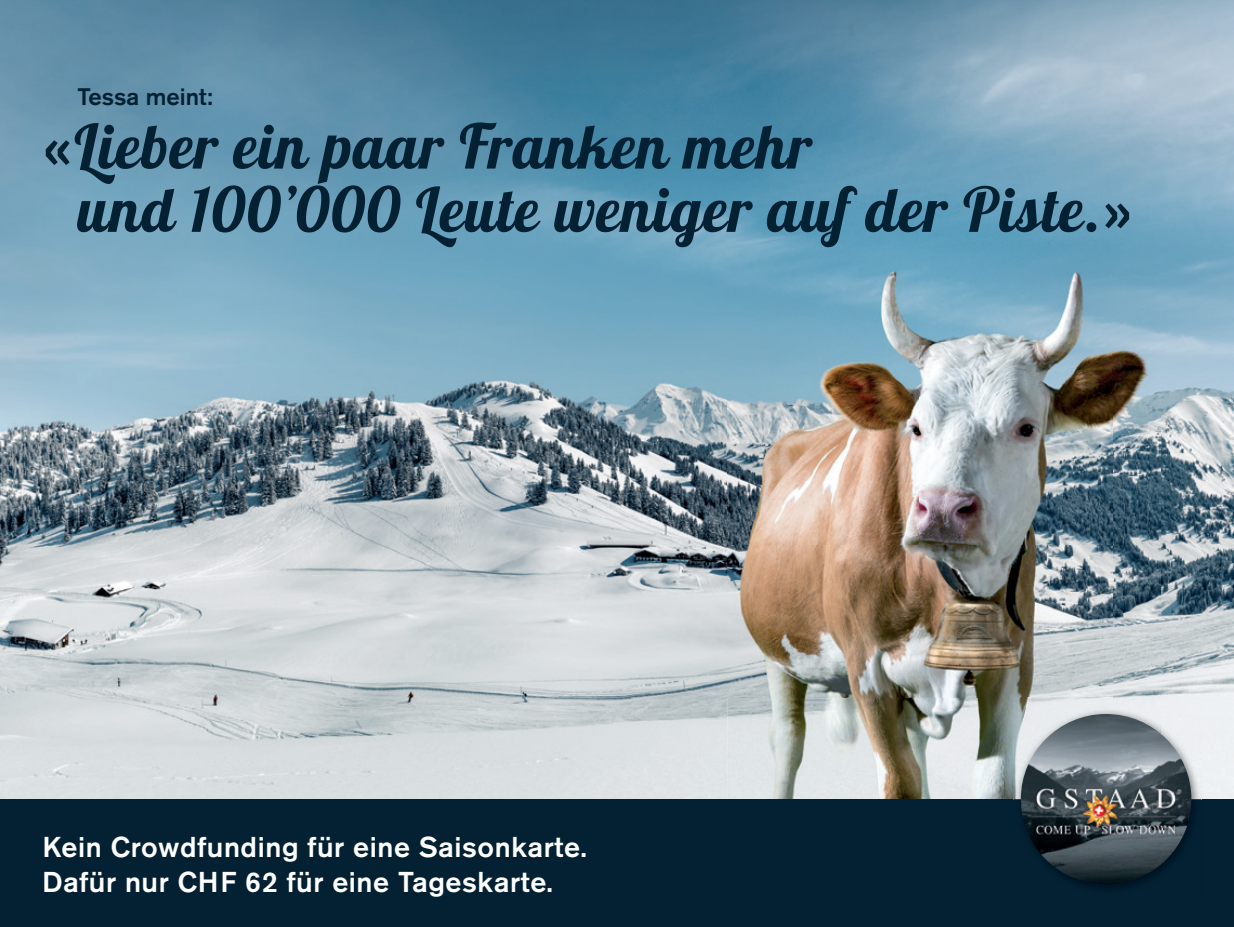
<style>
.page{position:relative;width:1234px;height:927px;background:#fff}
.page>*{position:absolute;margin:0;border:0;box-sizing:border-box;transform-origin:0 0}
.t1{font:61.5px/63.3px "Lobster";letter-spacing:.02em;color:#032132}
.t2{font:500 28.5px/34.2px "Akzidenz Grotesk BE";letter-spacing:.02em;color:#fff}
.t3{font:500 23.7px "Akzidenz Grotesk BE";color:#032132}
.s1{font-family:"Source Sans Pro";font-weight:700;font-size:63.3px}
</style>
<div class="page">
<img style="left:0;top:0;width:1233px;height:799px">
<img style="left:727px;top:242px;width:384px;height:456px">
<img style="left:1111px;top:242px;width:48px;height:466px">
<img style="left:727px;top:698px;width:288px;height:101px">
<img style="left:1015px;top:698px;width:97px;height:10px">
<div style="left:0;top:799px;width:1233px;height:128px;background:#032132"></div>
<img style="left:1013px;top:708px;width:188px;height:179px">
<img style="left:1020px;top:714px;width:170px;height:170px;border-radius:85px">
<p class="t3" style="left:77px;top:82px;width:136px">Tessa meint:</p>
<h1 class="t1" style="left:78px;top:114px;width:1055px;text-indent:-35px"><span class="s1">«</span>Lieber ein paar Franken mehr<br>und 100’000 Leute weniger auf der Piste.<span class="s1">»</span></h1>
<p class="t2" style="left:43px;top:830px;width:545px">Kein Crowdfunding für eine Saisonkarte.<br>Dafür nur CHF 62 für eine Tageskarte.</p>
</div>
